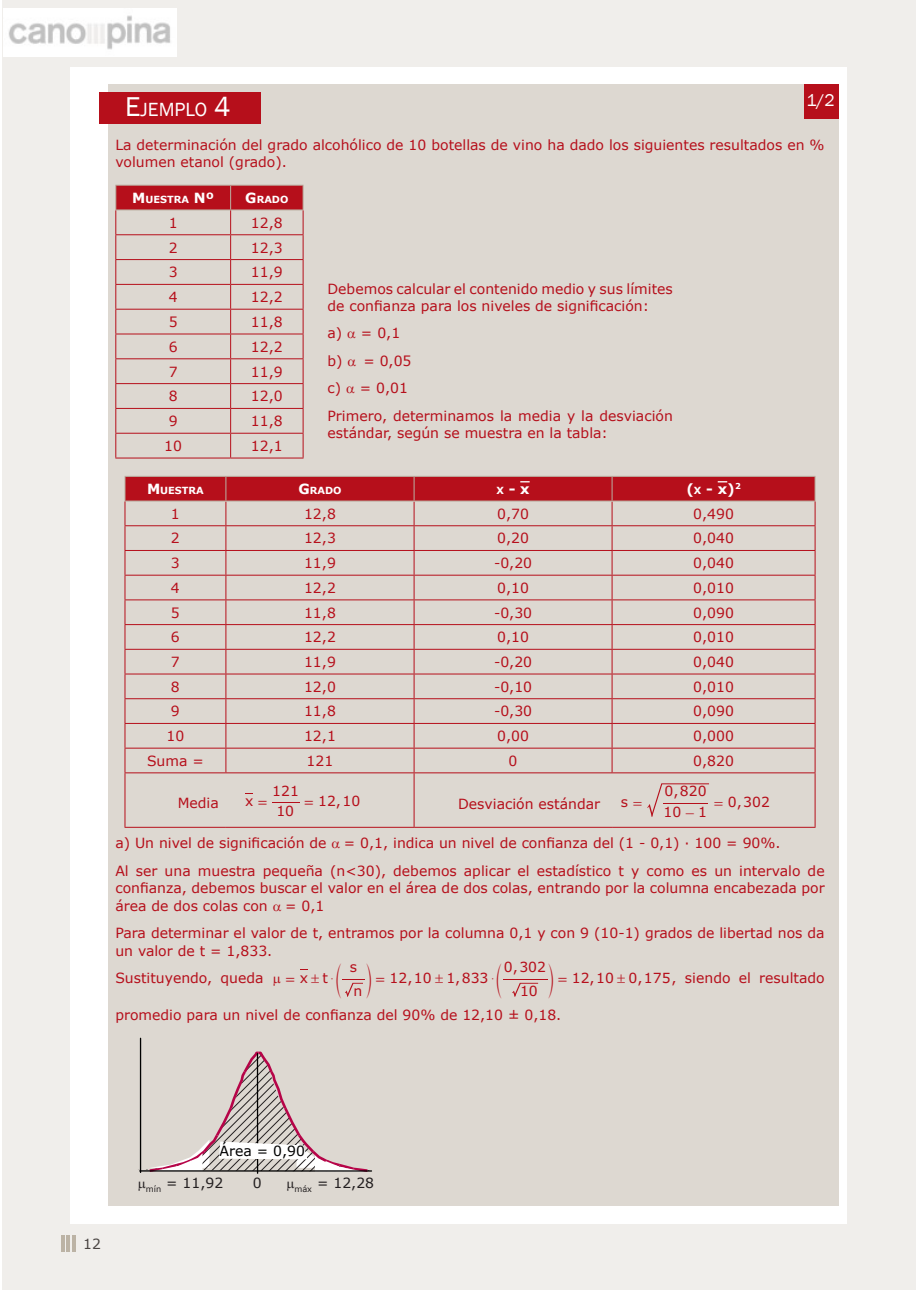
<style>
.page{position:relative;width:918px;height:1290px;background:#fff}
.page>*{position:absolute;margin:0;border:0;box-sizing:border-box;transform-origin:0 0}
.t1{font:19.6px "Franklin Gothic";color:#fff}
.t2{font:17.5px "Franklin Gothic";color:#fff}
.t3{font:14.35px "MM Variable A";color:#b60f1b}
.t4{font:14px/17.5px "Verdana";color:#b60f1b}
.t5{font:14px "Verdana";color:#231f20}
.t6{font:14px "Verdana";color:#000}
.t7{font:700 14px "Verdana";color:#fff}
.t8{font:14px "MM Binary";color:#b60f1b}
.t9{font:700 9.8px "Verdana";color:#fff}
.s1{font-size:28px}
.s2{font-size:14px}
.s3{font-size:9.8px}
.s4{font-style:inherit}
.s5{font-family:"MM Times Roman"}
.s6{font-family:"MM Binary"}
.s7{font-family:"MM Variable A";font-size:14.35px}
.s8{font-family:"MM Times Roman";font-size:14px}
</style>
<div class="page">
<div style="left:108px;top:84px;width:730px;height:1121px;background:#ddd8d1"></div>
<hr style="left:115px;top:458px;width:116px;height:1px;background:#b60f1b">
<hr style="left:231px;top:458px;width:72px;height:1px;background:#b60f1b">
<svg style="left:115px;top:185px;width:189px;height:273px"></svg>
<hr style="left:231px;top:259px;width:72px;height:1px;background:#b60f1b">
<hr style="left:414px;top:772px;width:198px;height:1px;background:#b60f1b">
<hr style="left:612px;top:772px;width:203px;height:1px;background:#b60f1b">
<hr style="left:814px;top:773px;width:1px;height:54px;background:#b60f1b">
<hr style="left:414px;top:827px;width:198px;height:1px;background:#b60f1b">
<hr style="left:612px;top:827px;width:203px;height:1px;background:#b60f1b">
<hr style="left:125px;top:772px;width:101px;height:1px;background:#b60f1b">
<hr style="left:125px;top:773px;width:1px;height:54px;background:#b60f1b">
<hr style="left:226px;top:772px;width:188px;height:1px;background:#b60f1b">
<hr style="left:414px;top:773px;width:1px;height:54px;background:#b60f1b">
<hr style="left:125px;top:827px;width:101px;height:1px;background:#b60f1b">
<hr style="left:226px;top:827px;width:188px;height:1px;background:#b60f1b">
<svg style="left:125px;top:476px;width:690px;height:296px"></svg>
<svg style="left:272px;top:802px;width:27px;height:1px"></svg>
<svg style="left:647px;top:783px;width:62px;height:34px"></svg>
<hr style="left:663px;top:803px;width:45px;height:1px;background:#b60f1b">
<svg style="left:512px;top:982px;width:26px;height:15px"></svg>
<svg style="left:342px;top:979px;width:23px;height:18px"></svg>
<hr style="left:503px;top:979px;width:44px;height:1px;background:#b60f1b">
<hr style="left:140px;top:1038px;width:1px;height:134px;background:#000">
<svg style="left:138px;top:1050px;width:234px;height:123px"></svg>
<div style="left:99px;top:93px;width:161px;height:31px;background:#b60f1b"></div>
<div style="left:804px;top:85px;width:34px;height:34px;background:#b60f1b"></div>
<div style="left:3px;top:0;width:66px;height:1290px;background:#f0eeeb"></div>
<div style="left:847px;top:0;width:68px;height:1290px;background:#f0eeeb"></div>
<div style="left:38px;top:0;width:862px;height:67px;background:#f0eeeb"></div>
<div style="left:16px;top:1224px;width:862px;height:66px;background:#f0eeeb"></div>
<img style="left:3px;top:8px;width:173px;height:48px">
<p class="t1" style="left:125px;top:97px;width:107px"><span class="s1">E</span>JEMPLO <span class="s1">4</span></p>
<p class="t2" style="left:806px;top:89px;width:30px">1/2</p>
<p class="t4" style="left:115px;top:136px;width:711px">La determinación del grado alcohólico de 10 botellas de vino ha dado los siguientes resultados en % volumen etanol (grado).</p>
<p class="t9" style="left:132px;top:192px;width:83px"><span class="s2">M</span> UESTRA <span class="s2">Nº</span></p>
<p class="t9" style="left:245px;top:192px;width:45px"><span class="s2">G</span>RADO</p>
<p class="t4" style="left:169px;top:214px;width:10px">1</p>
<p class="t4" style="left:251px;top:214px;width:33px">12,8</p>
<p class="t4" style="left:169px;top:239px;width:10px">2</p>
<p class="t4" style="left:251px;top:239px;width:33px">12,3</p>
<p class="t4" style="left:169px;top:263px;width:10px">3</p>
<p class="t4" style="left:251px;top:263px;width:33px">11,9</p>
<p class="t4" style="left:169px;top:288px;width:10px">4</p>
<p class="t4" style="left:251px;top:288px;width:33px">12,2</p>
<p class="t4" style="left:169px;top:313px;width:10px">5</p>
<p class="t4" style="left:251px;top:313px;width:33px">11,8</p>
<p class="t4" style="left:169px;top:338px;width:10px">6</p>
<p class="t4" style="left:251px;top:338px;width:33px">12,2</p>
<p class="t4" style="left:169px;top:363px;width:10px">7</p>
<p class="t4" style="left:251px;top:363px;width:33px">11,9</p>
<p class="t4" style="left:169px;top:387px;width:10px">8</p>
<p class="t4" style="left:251px;top:387px;width:33px">12,0</p>
<p class="t4" style="left:169px;top:412px;width:10px">9</p>
<p class="t4" style="left:251px;top:412px;width:33px">11,8</p>
<p class="t4" style="left:164px;top:437px;width:19px">10</p>
<p class="t4" style="left:251px;top:437px;width:33px">12,1</p>
<p class="t9" style="left:147px;top:483px;width:58px"><span class="s2">M</span> UESTRA</p>
<p class="t9" style="left:298px;top:483px;width:45px"><span class="s2">G</span>RADO</p>
<p class="t9" style="left:496px;top:483px;width:35px">X <span class="s2">-</span> <span class="s2">x</span></p>
<p class="t7" style="left:686px;top:479px;width:56px">(<span class="s3">X</span> - <span class="s4">x)</span><sup>2</sup></p>
<p class="t4" style="left:171px;top:505px;width:10px">1</p>
<p class="t4" style="left:304px;top:505px;width:33px">12,8</p>
<p class="t4" style="left:497px;top:505px;width:33px">0,70</p>
<p class="t4" style="left:693px;top:505px;width:42px">0,490</p>
<p class="t4" style="left:171px;top:529px;width:10px">2</p>
<p class="t4" style="left:304px;top:529px;width:33px">12,3</p>
<p class="t4" style="left:497px;top:529px;width:33px">0,20</p>
<p class="t4" style="left:693px;top:529px;width:42px">0,040</p>
<p class="t4" style="left:171px;top:554px;width:10px">3</p>
<p class="t4" style="left:304px;top:554px;width:33px">11,9</p>
<p class="t4" style="left:494px;top:554px;width:40px">-0,20</p>
<p class="t4" style="left:693px;top:554px;width:42px">0,040</p>
<p class="t4" style="left:171px;top:579px;width:10px">4</p>
<p class="t4" style="left:304px;top:579px;width:33px">12,2</p>
<p class="t4" style="left:497px;top:579px;width:33px">0,10</p>
<p class="t4" style="left:693px;top:579px;width:42px">0,010</p>
<p class="t4" style="left:171px;top:604px;width:10px">5</p>
<p class="t4" style="left:304px;top:604px;width:33px">11,8</p>
<p class="t4" style="left:494px;top:604px;width:40px">-0,30</p>
<p class="t4" style="left:693px;top:604px;width:42px">0,090</p>
<p class="t4" style="left:171px;top:628px;width:10px">6</p>
<p class="t4" style="left:304px;top:628px;width:33px">12,2</p>
<p class="t4" style="left:497px;top:628px;width:33px">0,10</p>
<p class="t4" style="left:693px;top:628px;width:42px">0,010</p>
<p class="t4" style="left:171px;top:653px;width:10px">7</p>
<p class="t4" style="left:304px;top:653px;width:33px">11,9</p>
<p class="t4" style="left:494px;top:653px;width:40px">-0,20</p>
<p class="t4" style="left:693px;top:653px;width:42px">0,040</p>
<p class="t4" style="left:171px;top:678px;width:10px">8</p>
<p class="t4" style="left:304px;top:678px;width:33px">12,0</p>
<p class="t4" style="left:494px;top:678px;width:40px">-0,10</p>
<p class="t4" style="left:693px;top:678px;width:42px">0,010</p>
<p class="t4" style="left:171px;top:702px;width:10px">9</p>
<p class="t4" style="left:304px;top:702px;width:33px">11,8</p>
<p class="t4" style="left:494px;top:702px;width:40px">-0,30</p>
<p class="t4" style="left:693px;top:702px;width:42px">0,090</p>
<p class="t4" style="left:166px;top:727px;width:19px">10</p>
<p class="t4" style="left:304px;top:727px;width:33px">12,1</p>
<p class="t4" style="left:497px;top:727px;width:33px">0,00</p>
<p class="t4" style="left:693px;top:727px;width:42px">0,000</p>
<p class="t4" style="left:147px;top:752px;width:58px">Suma =</p>
<p class="t4" style="left:307px;top:752px;width:28px">121</p>
<p class="t4" style="left:508px;top:752px;width:10px">0</p>
<p class="t4" style="left:693px;top:752px;width:42px">0,820</p>
<p class="t4" style="left:178px;top:793px;width:43px">Media</p>
<p class="t4" style="left:327px;top:279px;width:347px">Debemos calcular el contenido medio y sus límites de confianza para los niveles de significación:</p>
<p class="t4" style="left:327px;top:319px;width:347px;line-height:27.5px">a) = 0,1<br>b) = 0,05<br>c) = 0,01<br>Primero, determinamos la media y la desviación</p>
<p class="t4" style="left:327px;top:424px;width:282px">estándar, según se muestra en la tabla:</p>
<p class="t4" style="left:272px;top:781px;width:28px">121</p>
<p class="t4" style="left:664px;top:782px;width:44px">0 820</p>
<p class="t4" style="left:673px;top:782px;width:7px">,</p>
<p class="t4" style="left:245px;top:792px;width:25px">x <span class="s5">=</span></p>
<p class="t4" style="left:303px;top:792px;width:58px"><span class="s5">=</span> 12,10</p>
<p class="t4" style="left:276px;top:802px;width:19px">10</p>
<p class="t4" style="left:621px;top:793px;width:24px">s <span class="s5">=</span></p>
<p class="t4" style="left:713px;top:793px;width:58px"><span class="s5">=</span> 0,302</p>
<p class="t4" style="left:458px;top:795px;width:143px">Desviación estándar</p>
<p class="t4" style="left:663px;top:803px;width:45px">10<span class="s5">-</span>1</p>
<p class="t4" style="left:115px;top:829px;width:711px;line-height:27.5px">a) Un nivel de significación de = 0,1, indica un nivel de confianza del (1 - 0,1) · 100 = 90%.<br>Al ser una muestra pequeña (n&lt;30), debemos aplicar el estadístico t y como es un intervalo de</p>
<p class="t4" style="left:115px;top:879px;width:711px">confianza, debemos buscar el valor en el área de dos colas, entrando por la columna encabezada por área de dos colas con = 0,1</p>
<p class="t4" style="left:115px;top:924px;width:711px">Para determinar el valor de t, entramos por la columna 0,1 y con 9 (10-1) grados de libertad nos da un valor de t = 1,833.</p>
<p class="t4" style="left:115px;top:969px;width:150px">Sustituyendo, queda</p>
<p class="t4" style="left:389px;top:969px;width:114px">12,10 1,833 <span class="s6">$</span> <span class="s7">E</span></p>
<p class="t4" style="left:513px;top:958px;width:7px">,</p>
<p class="t4" style="left:504px;top:958px;width:44px">0 302</p>
<p class="t8" style="left:285px;top:972px;width:58px"><span class="s5">=</span> !$<span class="s7">E</span></p>
<p class="t3" style="left:366px;top:973px;width:21px">O<span class="s8">=</span></p>
<p class="t8" style="left:435px;top:972px;width:10px">!</p>
<p class="t3" style="left:548px;top:973px;width:21px">O<span class="s8">=</span></p>
<p class="t8" style="left:617px;top:972px;width:10px">!</p>
<p class="t4" style="left:115px;top:1006px;width:447px">promedio para un nivel de confianza del 90% de 12,10 ± 0,18.</p>
<p class="t4" style="left:350px;top:958px;width:9px">s</p>
<p class="t4" style="left:300px;top:969px;width:30px">x t</p>
<p class="t4" style="left:572px;top:969px;width:254px">12,10 0,175, siendo el resultado</p>
<p class="t4" style="left:354px;top:982px;width:10px">n</p>
<p class="t4" style="left:520px;top:982px;width:19px">10</p>
<p class="t5" style="left:83px;top:1234px;width:19px">12</p>
<p class="t6" style="left:220px;top:1142px;width:87px">Área = 0,90</p>
<p class="t5" style="left:146px;top:1173px;width:79px"><sub>mín</sub> = 11,92</p>
<p class="t5" style="left:253px;top:1173px;width:10px">0</p>
<p class="t5" style="left:294px;top:1173px;width:81px"><sub>máx</sub> = 12,28</p>
</div>
